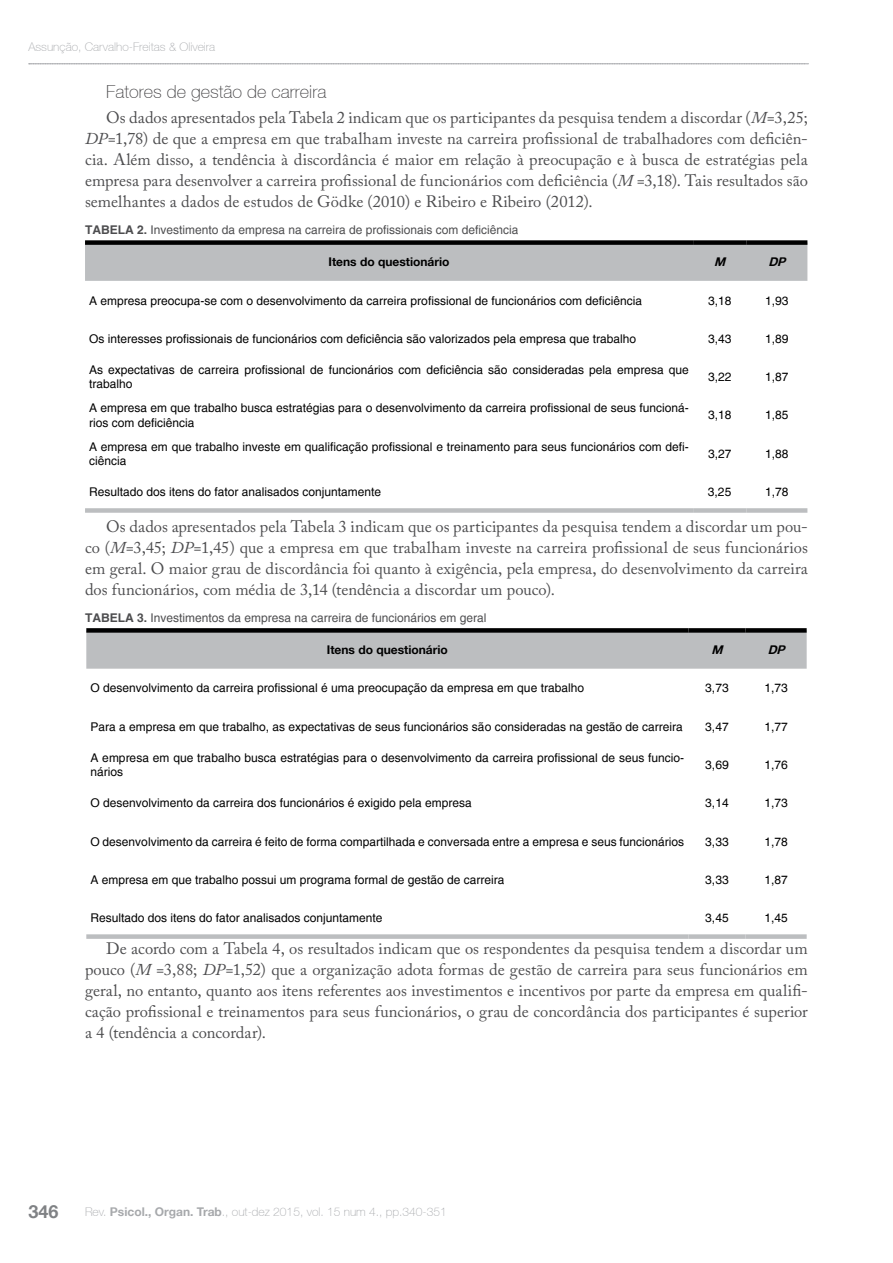
<style>
.page{position:relative;width:893px;height:1263px;background:#fff}
.page>*{position:absolute;margin:0;border:0;box-sizing:border-box;transform-origin:0 0}
.t1{font:100 18px "Helvetica 35";color:#414042}
.t2{font:700 18px "Helvetica 75";color:#808285}
.t3{font:16.5px/21px "Adobe Caslon Pro";color:#4d4d4f;text-align:justify}
.t4{font:12px/14.4px "Helvetica";color:#000}
.t5{font:12px "Helvetica";color:#4d4d4f}
.t6{font:100 12px "Helvetica 35";color:#a7a9ac}
.t7{font:700 12px "Helvetica 75";color:#000}
.t8{font:italic 700 12px "Helvetica 75";color:#000}
.s1{font-style:italic}
.s2{font-weight:700}
.s3{font-family:"Helvetica 75";font-weight:700}
</style>
<div class="page">
<svg style="left:29px;top:63px;width:779px;height:1px"></svg>
<div style="left:85px;top:245px;width:722px;height:36px;background:#bcbec0"></div>
<div style="left:85px;top:240px;width:608px;height:5px;background:#000"></div>
<div style="left:693px;top:240px;width:53px;height:5px;background:#000"></div>
<div style="left:746px;top:240px;width:61px;height:5px;background:#000"></div>
<div style="left:85px;top:508px;width:608px;height:5px;background:#bcbec0"></div>
<div style="left:693px;top:508px;width:53px;height:5px;background:#bcbec0"></div>
<div style="left:746px;top:508px;width:61px;height:5px;background:#bcbec0"></div>
<div style="left:86px;top:633px;width:721px;height:36px;background:#bcbec0"></div>
<div style="left:86px;top:628px;width:602px;height:5px;background:#000"></div>
<div style="left:688px;top:628px;width:57px;height:5px;background:#000"></div>
<div style="left:745px;top:628px;width:62px;height:5px;background:#000"></div>
<div style="left:86px;top:934px;width:602px;height:5px;background:#bcbec0"></div>
<div style="left:688px;top:934px;width:57px;height:5px;background:#bcbec0"></div>
<div style="left:745px;top:934px;width:62px;height:5px;background:#bcbec0"></div>
<p class="t6" style="left:28px;top:40px;width:188px">Assunção, Carvalho-Freitas &amp; Oliveira</p>
<h1 class="t1" style="left:106px;top:81px;width:222px">Fatores de gestão de carreira</h1>
<p class="t3" style="left:85px;top:107px;width:724px;text-indent:21px">Os dados apresentados pela Tabela 2 indicam que os participantes da pesquisa tendem a discordar (<span class="s1">M</span>=3,25; <span class="s1">DP</span>=1,78) de que a empresa em que trabalham investe na carreira profissional de trabalhadores com deficiên&shy;cia. Além disso, a tendência à discordância é maior em relação à preocupação e à busca de estratégias pela empresa para desenvolver a carreira profissional de funcionários com deficiência (<span class="s1">M</span> =3,18). Tais resultados são semelhantes a dados de estudos de Gödke (2010) e Ribeiro e Ribeiro (2012).</p>
<p class="t5" style="left:85px;top:223px;width:435px"><span class="s2">TABELA 2.</span> Investimento da empresa na carreira de profissionais com deficiência</p>
<p class="t7" style="left:329px;top:254px;width:123px">Itens do questionário</p>
<p class="t8" style="left:714px;top:254px;width:16px">M</p>
<p class="t8" style="left:768px;top:254px;width:22px">DP</p>
<p class="t4" style="left:89px;top:293px;width:554px">A empresa preocupa-se com o desenvolvimento da carreira profissional de funcionários com deficiência</p>
<p class="t4" style="left:708px;top:293px;width:25px">3,18</p>
<p class="t4" style="left:765px;top:293px;width:25px">1,93</p>
<p class="t4" style="left:89px;top:332px;width:548px">Os interesses profissionais de funcionários com deficiência são valorizados pela empresa que trabalho</p>
<p class="t4" style="left:708px;top:332px;width:25px">3,43</p>
<p class="t4" style="left:765px;top:332px;width:25px">1,89</p>
<p class="t4" style="left:89px;top:363px;width:601px">As expectativas de carreira profissional de funcionários com deficiência são consideradas pela empresa que trabalho</p>
<p class="t4" style="left:708px;top:370px;width:25px">3,22</p>
<p class="t4" style="left:765px;top:370px;width:25px">1,87</p>
<p class="t4" style="left:89px;top:401px;width:601px">A empresa em que trabalho busca estratégias para o desenvolvimento da carreira profissional de seus funcioná&shy;rios com deficiência</p>
<p class="t4" style="left:708px;top:408px;width:25px">3,18</p>
<p class="t4" style="left:765px;top:408px;width:25px">1,85</p>
<p class="t4" style="left:89px;top:439px;width:601px">A empresa em que trabalho investe em qualificação profissional e treinamento para seus funcionários com defi&shy;ciência</p>
<p class="t4" style="left:708px;top:446px;width:25px">3,27</p>
<p class="t4" style="left:765px;top:446px;width:25px">1,88</p>
<p class="t4" style="left:89px;top:485px;width:294px">Resultado dos itens do fator analisados conjuntamente</p>
<p class="t4" style="left:708px;top:485px;width:25px">3,25</p>
<p class="t4" style="left:765px;top:485px;width:25px">1,78</p>
<p class="t3" style="left:85px;top:516px;width:724px;text-indent:21px">Os dados apresentados pela Tabela 3 indicam que os participantes da pesquisa tendem a discordar um pou&shy;co (<span class="s1">M</span>=3,45; <span class="s1">DP</span>=1,45) que a empresa em que trabalham investe na carreira profissional de seus funcionários em geral. O maior grau de discordância foi quanto à exigência, pela empresa, do desenvolvimento da carreira dos funcionários, com média de 3,14 (tendência a discordar um pouco).</p>
<p class="t5" style="left:85px;top:611px;width:403px"><span class="s2">TABELA 3.</span> Investimentos da empresa na carreira de funcionários em geral</p>
<p class="t7" style="left:327px;top:642px;width:123px">Itens do questionário</p>
<p class="t8" style="left:711px;top:642px;width:16px">M</p>
<p class="t8" style="left:768px;top:642px;width:22px">DP</p>
<p class="t4" style="left:90px;top:681px;width:495px">O desenvolvimento da carreira profissional é uma preocupação da empresa em que trabalho</p>
<p class="t4" style="left:705px;top:681px;width:25px">3,73</p>
<p class="t4" style="left:764px;top:681px;width:25px">1,73</p>
<p class="t4" style="left:90px;top:719px;width:594px">Para a empresa em que trabalho, as expectativas de seus funcionários são consideradas na gestão de carreira</p>
<p class="t4" style="left:705px;top:719px;width:25px">3,47</p>
<p class="t4" style="left:764px;top:719px;width:25px">1,77</p>
<p class="t4" style="left:90px;top:750px;width:595px">A empresa em que trabalho busca estratégias para o desenvolvimento da carreira profissional de seus funcio&shy;nários</p>
<p class="t4" style="left:705px;top:758px;width:25px">3,69</p>
<p class="t4" style="left:764px;top:758px;width:25px">1,76</p>
<p class="t4" style="left:90px;top:796px;width:383px">O desenvolvimento da carreira dos funcionários é exigido pela empresa</p>
<p class="t4" style="left:705px;top:796px;width:25px">3,14</p>
<p class="t4" style="left:764px;top:796px;width:25px">1,73</p>
<p class="t4" style="left:90px;top:834px;width:595px">O desenvolvimento da carreira é feito de forma compartilhada e conversada entre a empresa e seus funcionários</p>
<p class="t4" style="left:705px;top:834px;width:25px">3,33</p>
<p class="t4" style="left:764px;top:834px;width:25px">1,78</p>
<p class="t4" style="left:90px;top:872px;width:416px">A empresa em que trabalho possui um programa formal de gestão de carreira</p>
<p class="t4" style="left:705px;top:872px;width:25px">3,33</p>
<p class="t4" style="left:764px;top:872px;width:25px">1,87</p>
<p class="t4" style="left:90px;top:911px;width:294px">Resultado dos itens do fator analisados conjuntamente</p>
<p class="t4" style="left:705px;top:911px;width:25px">3,45</p>
<p class="t4" style="left:764px;top:911px;width:25px">1,45</p>
<p class="t3" style="left:85px;top:938px;width:724px;text-indent:21px">De acordo com a Tabela 4, os resultados indicam que os respondentes da pesquisa tendem a discordar um pouco (<span class="s1">M</span> =3,88; <span class="s1">DP</span>=1,52) que a organização adota formas de gestão de carreira para seus funcionários em geral, no entanto, quanto aos itens referentes aos investimentos e incentivos por parte da empresa em qualifi&shy;cação profissional e treinamentos para seus funcionários, o grau de concordância dos participantes é superior a 4 (tendência a concordar).</p>
<h1 class="t2" style="left:28px;top:1201px;width:32px">346</h1>
<p class="t6" style="left:85px;top:1205px;width:363px">Rev. <span class="s3">Psicol., Organ. Trab</span>., out-dez 2015, vol. 15 num 4., pp.340-351</p>
</div>
